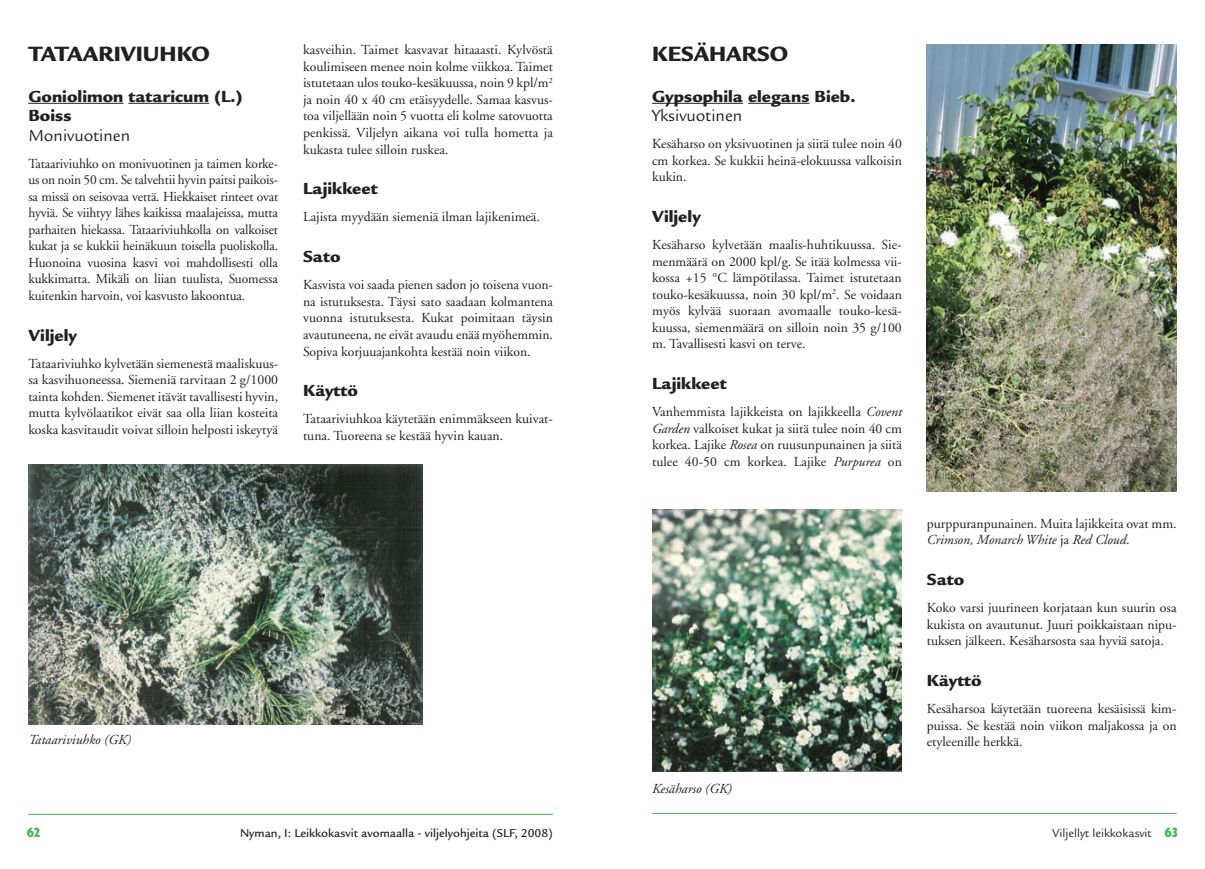
<style>
.page{position:relative;width:1205px;height:869px;background:#fff}
.page>*{position:absolute;margin:0;border:0;box-sizing:border-box;transform-origin:0 0}
.t1{font:900 22.5px "Legacy Sans";color:#231f20}
.t2{font:900 17.5px/19.5px "Legacy Sans";color:#231f20}
.t3{font:17.5px "Legacy Sans";color:#231f20}
.t4{font:13.75px/16.5px "Adobe Garamond";color:#231f20;text-align:justify}
.t5{font:italic 13.75px "Adobe Garamond";color:#231f20}
.t6{font:700 condensed 13.75px "Humanist 521 BT Xtra";color:#49b857}
.t7{font:500 12.5px "Legacy Sans";color:#231f20}
.t8{font:12.5px "Legacy Sans";color:#231f20}
.s1{font-style:italic}
.s2{font-family:"Humanist 521 BT Xtra";font-weight:700;font-stretch:condensed;font-size:13.75px;color:#49b857}
</style>
<div class="page">
<hr style="left:28px;top:813px;width:525px;height:1px;background:#52aa54">
<hr style="left:652px;top:812px;width:524px;height:1px;background:#49b857">
<hr style="left:28px;top:103px;width:95px;height:1px;background:#231f20">
<hr style="left:128px;top:103px;width:81px;height:1px;background:#231f20">
<hr style="left:652px;top:103px;width:91px;height:1px;background:#231f20">
<hr style="left:748px;top:103px;width:61px;height:1px;background:#231f20">
<img style="left:28px;top:464px;width:395px;height:260px">
<img style="left:652px;top:509px;width:250px;height:262px">
<img style="left:927px;top:44px;width:249px;height:447px">
<h1 class="t1" style="left:28px;top:40px;width:183px">TATAARIVIUHKO</h1>
<p class="t2" style="left:28px;top:86px;width:216px">Goniolimon tataricum (L.)<br>Boiss</p>
<p class="t3" style="left:28px;top:125px;width:103px">Monivuotinen</p>
<p class="t4" style="left:28px;top:155px;width:251px">Tataariviuhko on monivuotinen ja taimen korke&shy;us on noin 50 cm. Se talvehtii hyvin paitsi paikois&shy;sa missä on seisovaa vettä. Hiekkaiset rinteet ovat hyviä. Se viihtyy lähes kaikissa maalajeissa, mutta parhaiten hiekassa. Tataariviuhkolla on valkoiset kukat ja se kukkii heinäkuun toisella puoliskolla.<br>Huonoina vuosina kasvi voi mahdollisesti olla kukkimatta. Mikäli on liian tuulista, Suomessa kuitenkin harvoin, voi kasvusto lakoontua.</p>
<p class="t2" style="left:28px;top:325px;width:50px">Viljely</p>
<p class="t4" style="left:28px;top:355px;width:251px">Tataariviuhko kylvetään siemenestä maaliskuus&shy;sa kasvihuoneessa. Siemeniä tarvitaan 2 g/1000 tainta kohden. Siemenet itävät tavallisesti hyvin, mutta kylvölaatikot eivät saa olla liian kosteita koska kasvitaudit voivat silloin helposti iskeytyä</p>
<p class="t4" style="left:303px;top:42px;width:251px">kasveihin. Taimet kasvavat hitaaasti. Kylvöstä koulimiseen menee noin kolme viikkoa. Taimet istutetaan ulos touko-kesäkuussa, noin 9 kpl/m<sup>2 </sup>ja noin 40 x 40 cm etäisyydelle. Samaa kasvus&shy;toa viljellään noin 5 vuotta eli kolme satovuotta penkissä. Viljelyn aikana voi tulla hometta ja kukasta tulee silloin ruskea.</p>
<p class="t2" style="left:303px;top:179px;width:76px">Lajikkeet</p>
<p class="t4" style="left:303px;top:209px;width:238px">Lajista myydään siemeniä ilman lajikenimeä.</p>
<p class="t2" style="left:303px;top:247px;width:39px">Sato</p>
<p class="t4" style="left:303px;top:277px;width:251px">Kasvista voi saada pienen sadon jo toisena vuon&shy;na istutuksesta. Täysi sato saadaan kolmantena vuonna istutuksesta. Kukat poimitaan täysin avautuneena, ne eivät avaudu enää myöhemmin.<br>Sopiva korjuuajankohta kestää noin viikon.</p>
<p class="t2" style="left:303px;top:381px;width:56px">Käyttö</p>
<p class="t4" style="left:303px;top:411px;width:251px">Tataariviuhkoa käytetään enimmäkseen kuivat&shy;tuna. Tuoreena se kestää hyvin kauan.</p>
<p class="t5" style="left:28px;top:731px;width:104px">Tataariviuhko (GK)</p>
<h1 class="t1" style="left:652px;top:40px;width:138px">KESÄHARSO</h1>
<p class="t2" style="left:652px;top:86px;width:205px">Gypsophila elegans Bieb.</p>
<p class="t3" style="left:652px;top:106px;width:92px">Yksivuotinen</p>
<p class="t4" style="left:652px;top:136px;width:251px">Kesäharso on yksivuotinen ja siitä tulee noin 40 cm korkea. Se kukkii heinä-elokuussa valkoisin kukin.</p>
<p class="t2" style="left:652px;top:206px;width:50px">Viljely</p>
<p class="t4" style="left:652px;top:237px;width:251px">Kesäharso kylvetään maalis-huhtikuussa. Sie&shy;menmäärä on 2000 kpl/g. Se itää kolmessa vii&shy;kossa +15 °C lämpötilassa. Taimet istutetaan touko-kesäkuussa, noin 30 kpl/m<sup>2</sup>. Se voidaan myös kylvää suoraan avomaalle touko-kesä&shy;kuussa, siemenmäärä on silloin noin 35 g/100 m. Tavallisesti kasvi on terve.</p>
<p class="t2" style="left:652px;top:373px;width:76px">Lajikkeet</p>
<p class="t4" style="left:652px;top:404px;width:251px">Vanhemmista lajikkeista on lajikkeella <span class="s1">Covent Garden</span> valkoiset kukat ja siitä tulee noin 40 cm korkea. Lajike <span class="s1">Rosea</span> on ruusunpunainen ja siitä tulee 40-50 cm korkea. Lajike <span class="s1">Purpurea</span> on</p>
<p class="t5" style="left:652px;top:780px;width:81px">Kesäharso (GK)</p>
<p class="t4" style="left:927px;top:515px;width:251px">purppuranpunainen. Muita lajikkeita ovat mm.<br><span class="s1">Crimson, Monarch White</span> ja <span class="s1">Red Cloud</span>.</p>
<p class="t2" style="left:927px;top:569px;width:39px">Sato</p>
<p class="t4" style="left:927px;top:600px;width:251px">Koko varsi juurineen korjataan kun suurin osa kukista on avautunut. Juuri poikkaistaan nipu&shy;tuksen jälkeen. Kesäharsosta saa hyviä satoja.</p>
<p class="t2" style="left:927px;top:670px;width:56px">Käyttö</p>
<p class="t4" style="left:927px;top:700px;width:251px">Kesäharsoa käytetään tuoreena kesäisissä kim&shy;puissa. Se kestää noin viikon maljakossa ja on etyleenille herkkä.</p>
<p class="t6" style="left:27px;top:823px;width:15px">62</p>
<p class="t7" style="left:240px;top:825px;width:314px">Nyman, I: Leikkokasvit avomaalla - viljelyohjeita (SLF, 2008)</p>
<p class="t8" style="left:1052px;top:825px;width:127px">Viljellyt leikkokasvit <span class="s2">63</span></p>
</div>
